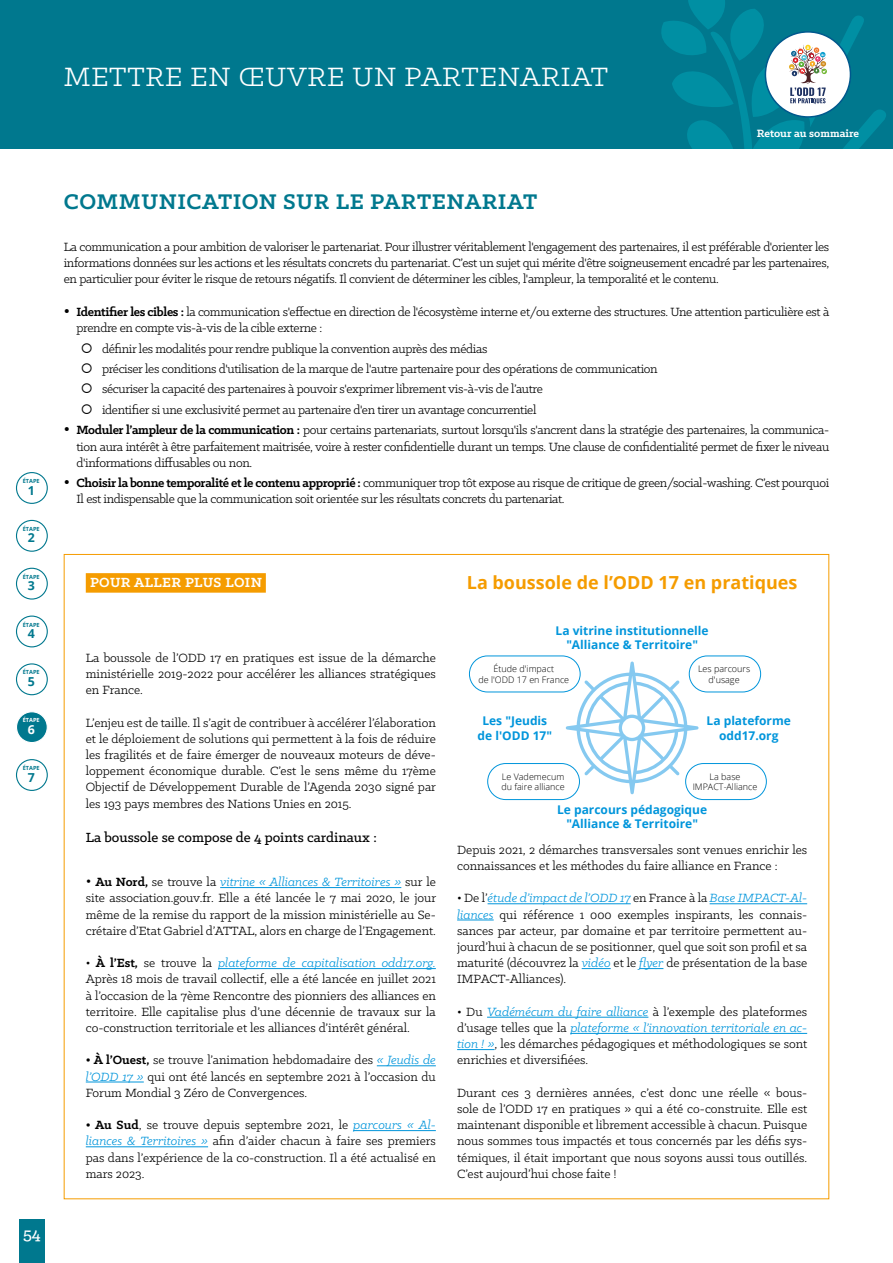
<style>
.page{position:relative;width:893px;height:1263px;background:#fff}
.page>*{position:absolute;margin:0;border:0;box-sizing:border-box;transform-origin:0 0}
.t1{font:30px "Klinic Slab";letter-spacing:.025em;color:#fff}
.t2{font:700 24px "Klinic Slab";letter-spacing:.025em;color:#00788e}
.t3{font:700 18px "Open Sans";color:#f59c00}
.t4{font:500 18px "Klinic Slab";color:#fff}
.t5{font:500 15px "Klinic Slab";color:#000}
.t6{font:700 15px "Klinic Slab";letter-spacing:.025em;color:#fff}
.t7{font:13.5px/16.2px "Klinic Slab";letter-spacing:-.025em;color:#000;text-align:justify}
.t8{font:13.5px/16.2px "Klinic Slab";color:#000}
.t9{font:700 12.3px "Open Sans";color:#00788e}
.t10{font:700 12.3px "Open Sans";color:#fff}
.t11{font:700 12px/14.4px "Open Sans";color:#0095db;text-align:center}
.t12{font:700 12px "Klinic Slab";color:#fff}
.t13{font:300 9px/10.8px "Open Sans";color:#000;text-align:center}
.t14{font:700 5.7px "Open Sans";color:#00788e}
.t15{font:700 5.7px "Open Sans";color:#fff}
.s1{font-weight:700}
.s2{font-size:16.5px}
.s3{font-style:italic;color:#0095db}
</style>
<div class="page">
<div style="left:0;top:0;width:893px;height:149px;background:#00788e"></div>
<svg style="left:866px;top:110px;width:20px;height:30px"></svg>
<div style="left:19px;top:1219px;width:26px;height:44px;background:#00788e"></div>
<div style="left:16px;top:472px;width:32px;height:32px;border:1px solid #00788e;border-radius:50%"></div>
<div style="left:16px;top:520px;width:32px;height:32px;border:1px solid #00788e;border-radius:50%"></div>
<div style="left:16px;top:568px;width:32px;height:32px;border:1px solid #00788e;border-radius:50%"></div>
<div style="left:16px;top:615px;width:32px;height:32px;border:1px solid #00788e;border-radius:50%"></div>
<div style="left:16px;top:663px;width:32px;height:32px;border:1px solid #00788e;border-radius:50%"></div>
<div style="left:17px;top:712px;width:30px;height:30px;background:#00788e;border-radius:50%"></div>
<div style="left:16px;top:711px;width:32px;height:32px;border:1px solid #fff;border-radius:50%"></div>
<div style="left:16px;top:759px;width:32px;height:32px;border:1px solid #00788e;border-radius:50%"></div>
<div style="left:86px;top:573px;width:180px;height:20px;background:#f59c00"></div>
<hr style="left:488px;top:903px;width:143px;height:1px;background:#0095db">
<hr style="left:710px;top:903px;width:97px;height:1px;background:#0095db">
<hr style="left:457px;top:920px;width:37px;height:1px;background:#0095db">
<svg style="left:582px;top:968px;width:29px;height:1px"></svg>
<svg style="left:639px;top:968px;width:24px;height:1px"></svg>
<hr style="left:487px;top:1017px;width:161px;height:1px;background:#0095db">
<hr style="left:570px;top:1033px;width:237px;height:1px;background:#0095db">
<hr style="left:457px;top:1049px;width:37px;height:1px;background:#0095db">
<hr style="left:220px;top:887px;width:181px;height:1px;background:#0095db">
<hr style="left:218px;top:968px;width:218px;height:1px;background:#0095db">
<hr style="left:377px;top:1065px;width:59px;height:1px;background:#0095db">
<hr style="left:86px;top:1082px;width:58px;height:1px;background:#0095db">
<hr style="left:353px;top:1130px;width:83px;height:1px;background:#0095db">
<hr style="left:86px;top:1146px;width:122px;height:1px;background:#0095db">
<svg style="left:566px;top:661px;width:132px;height:133px"></svg>
<div style="left:689px;top:655px;width:72px;height:37px;border:1px solid #0095db;border-radius:18px"></div>
<div style="left:469px;top:655px;width:111px;height:37px;border:1px solid #0095db;border-radius:18px"></div>
<div style="left:685px;top:763px;width:82px;height:37px;border:1px solid #0095db;border-radius:18px"></div>
<div style="left:487px;top:763px;width:93px;height:37px;border:1px solid #0095db;border-radius:18px"></div>
<svg style="left:661px;top:0;width:205px;height:149px"></svg>
<div style="left:765px;top:31px;width:86px;height:87px;border:2px solid #00588d;border-radius:50%"></div>
<p class="t14" style="left:23px;top:477px;width:18px">ÉTAPE</p>
<p class="t9" style="left:28px;top:481px;width:9px">1</p>
<p class="t14" style="left:23px;top:525px;width:18px">ÉTAPE</p>
<p class="t9" style="left:28px;top:529px;width:9px">2</p>
<p class="t14" style="left:23px;top:573px;width:18px">ÉTAPE</p>
<p class="t9" style="left:28px;top:577px;width:9px">3</p>
<p class="t14" style="left:23px;top:620px;width:18px">ÉTAPE</p>
<p class="t9" style="left:28px;top:625px;width:9px">4</p>
<p class="t14" style="left:23px;top:668px;width:18px">ÉTAPE</p>
<p class="t9" style="left:28px;top:673px;width:9px">5</p>
<p class="t15" style="left:23px;top:716px;width:18px">ÉTAPE</p>
<p class="t10" style="left:28px;top:721px;width:9px">6</p>
<p class="t14" style="left:23px;top:764px;width:18px">ÉTAPE</p>
<p class="t9" style="left:28px;top:768px;width:9px">7</p>
<h3 class="t4" style="left:23px;top:1222px;width:19px">54</h3>
<h1 class="t1" style="left:64px;top:58px;width:546px">METTRE EN ŒUVRE UN PARTENARIAT</h1>
<p class="t12" style="left:757px;top:125px;width:104px">Retour au sommaire</p>
<h2 class="t2" style="left:64px;top:186px;width:475px">COMMUNICATION SUR LE PARTENARIAT</h2>
<p class="t7" style="left:64px;top:238px;width:767px">La communication a pour ambition de valoriser le partenariat. Pour illustrer véritablement l'engagement des partenaires, il est préférable d'orienter les informations données sur les actions et les résultats concrets du partenariat. C’est un sujet qui mérite d'être soigneusement encadré par les partenaires, en particulier pour éviter le risque de retours négatifs. Il convient de déterminer les cibles, l'ampleur, la temporalité et le contenu.</p>
<p class="t7" style="left:77px;top:303px;width:754px"><span class="s1">Identifier les cibles :</span> la communication s'effectue en direction de l'écosystème interne et/ou externe des structures. Une attention particulière est à prendre en compte vis-à-vis de la cible externe :</p>
<p class="t7" style="left:102px;top:340px;width:387px">définir les modalités pour rendre publique la convention auprès des médias</p>
<p class="t7" style="left:102px;top:360px;width:557px">préciser les conditions d'utilisation de la marque de l'autre partenaire pour des opérations de communication</p>
<p class="t7" style="left:102px;top:381px;width:442px">sécuriser la capacité des partenaires à pouvoir s'exprimer librement vis-à-vis de l’autre</p>
<p class="t7" style="left:102px;top:401px;width:436px">identifier si une exclusivité permet au partenaire d'en tirer un avantage concurrentiel</p>
<p class="t7" style="left:77px;top:422px;width:754px"><span class="s1">Moduler l’ampleur de la communication :</span> pour certains partenariats, surtout lorsqu'ils s'ancrent dans la stratégie des partenaires, la communica-</p>
<p class="t7" style="left:77px;top:438px;width:754px">tion aura intérêt à être parfaitement maitrisée, voire à rester confidentielle durant un temps. Une clause de confidentialité permet de fixer le niveau d'informations diffusables ou non.</p>
<p class="t7" style="left:77px;top:475px;width:754px"><span class="s1">Choisir la bonne temporalité et le contenu approprié :</span> communiquer trop tôt expose au risque de critique de green/social-washing. C’est pourquoi<br>Il est indispensable que la communication soit orientée sur les résultats concrets du partenariat.</p>
<p class="t6" style="left:90px;top:573px;width:173px">POUR ALLER PLUS LOIN</p>
<p class="t7" style="left:86px;top:649px;width:352px">La boussole de l’ODD 17 en pratiques est issue de la démarche ministérielle 2019-2022 pour accélérer les alliances stratégiques en France.</p>
<p class="t7" style="left:86px;top:714px;width:352px">L’enjeu est de taille. Il s’agit de contribuer à accélérer l’élaboration et le déploiement de solutions qui permettent à la fois de réduire les fragilités et de faire émerger de nouveaux moteurs de déve&shy;loppement économique durable. C’est le sens même du 17ème Objectif de Développement Durable de l’Agenda 2030 signé par les 193 pays membres des Nations Unies en 2015.</p>
<p class="t5" style="left:86px;top:827px;width:292px">La boussole se compose de 4 points cardinaux :</p>
<p class="t7" style="left:86px;top:873px;width:352px"><span class="s2">•</span> <span class="s1">Au Nord,</span> se trouve la <span class="s3">vitrine « Alliances &amp; Territoires »</span> sur le site association.gouv.fr. Elle a été lancée le 7 mai 2020, le jour même de la remise du rapport de la mission ministérielle au Se&shy;crétaire d’Etat Gabriel d’ATTAL, alors en charge de l’Engagement.</p>
<p class="t7" style="left:86px;top:954px;width:352px">• <span class="s1">À l’Est,</span> se trouve la <span class="s3">plateforme de capitalisation odd17.org.<br></span>Après 18 mois de travail collectif, elle a été lancée en juillet 2021 à l’occasion de la 7ème Rencontre des pionniers des alliances en territoire. Elle capitalise plus d’une décennie de travaux sur la co-construction territoriale et les alliances d’intérêt général.</p>
<p class="t7" style="left:86px;top:1052px;width:352px"><span class="s1">• À l’Ouest,</span> se trouve l’animation hebdomadaire des <span class="s3">« Jeudis de l’ODD 17 »</span> qui ont été lancés en septembre 2021 à l’occasion du Forum Mondial 3 Zéro de Convergences.</p>
<p class="t7" style="left:86px;top:1116px;width:352px"><span class="s1">• Au Sud</span>, se trouve depuis septembre 2021, le <span class="s3">parcours « Al&shy;liances &amp; Territoires »</span> afin d’aider chacun à faire ses premiers pas dans l’expérience de la co-construction. Il a été actualisé en mars 2023.</p>
<h3 class="t3" style="left:467px;top:569px;width:332px">La boussole de l’ODD 17 en pratiques</h3>
<p class="t11" style="left:556px;top:623px;width:155px">La vitrine institutionnelle "Alliance &amp; Territoire"</p>
<p class="t13" style="left:478px;top:663px;width:92px">Étude d'impact<br>de l'ODD 17 en France</p>
<p class="t13" style="left:698px;top:663px;width:54px">Les parcours d'usage</p>
<p class="t11" style="left:478px;top:713px;width:76px">Les "Jeudis de l'ODD 17"</p>
<p class="t11" style="left:707px;top:713px;width:86px">La plateforme odd17.org</p>
<p class="t13" style="left:501px;top:771px;width:65px;text-align:left">Le Vademecum du faire alliance</p>
<p class="t13" style="left:693px;top:771px;width:66px">La base<br>IMPACT-Alliance</p>
<p class="t11" style="left:557px;top:802px;width:152px">Le parcours pédagogique "Alliance &amp; Territoire"</p>
<p class="t8" style="left:457px;top:841px;width:352px">Depuis 2021, 2 démarches transversales sont venues enrichir les connaissances et les méthodes du faire alliance en France :</p>
<p class="t7" style="left:457px;top:890px;width:352px">• De l’<span class="s3">étude d’impact de l’ODD 17</span> en France à la <span class="s3">Base IMPACT-Al&shy;liances</span> qui référence 1 000 exemples inspirants, les connais&shy;sances par acteur, par domaine et par territoire permettent au&shy;jourd’hui à chacun de se positionner, quel que soit son profil et sa maturité (découvrez la <span class="s3">vidéo</span> et le <span class="s3">flyer</span> de présentation de la base IMPACT-Alliances).</p>
<p class="t7" style="left:457px;top:1003px;width:352px">• Du <span class="s3">Vadémécum du faire alliance</span> à l’exemple des plateformes d’usage telles que la <span class="s3">plateforme « l’innovation territoriale en ac&shy;tion ! »</span>, les démarches pédagogiques et méthodologiques se sont enrichies et diversifiées.</p>
<p class="t7" style="left:457px;top:1084px;width:352px">Durant ces 3 dernières années, c’est donc une réelle « bous&shy;sole de l’ODD 17 en pratiques » qui a été co-construite. Elle est maintenant disponible et librement accessible à chacun. Puisque nous sommes tous impactés et tous concernés par les défis sys&shy;témiques, il était important que nous soyons aussi tous outillés.<br>C’est aujourd’hui chose faite !</p>
</div>
